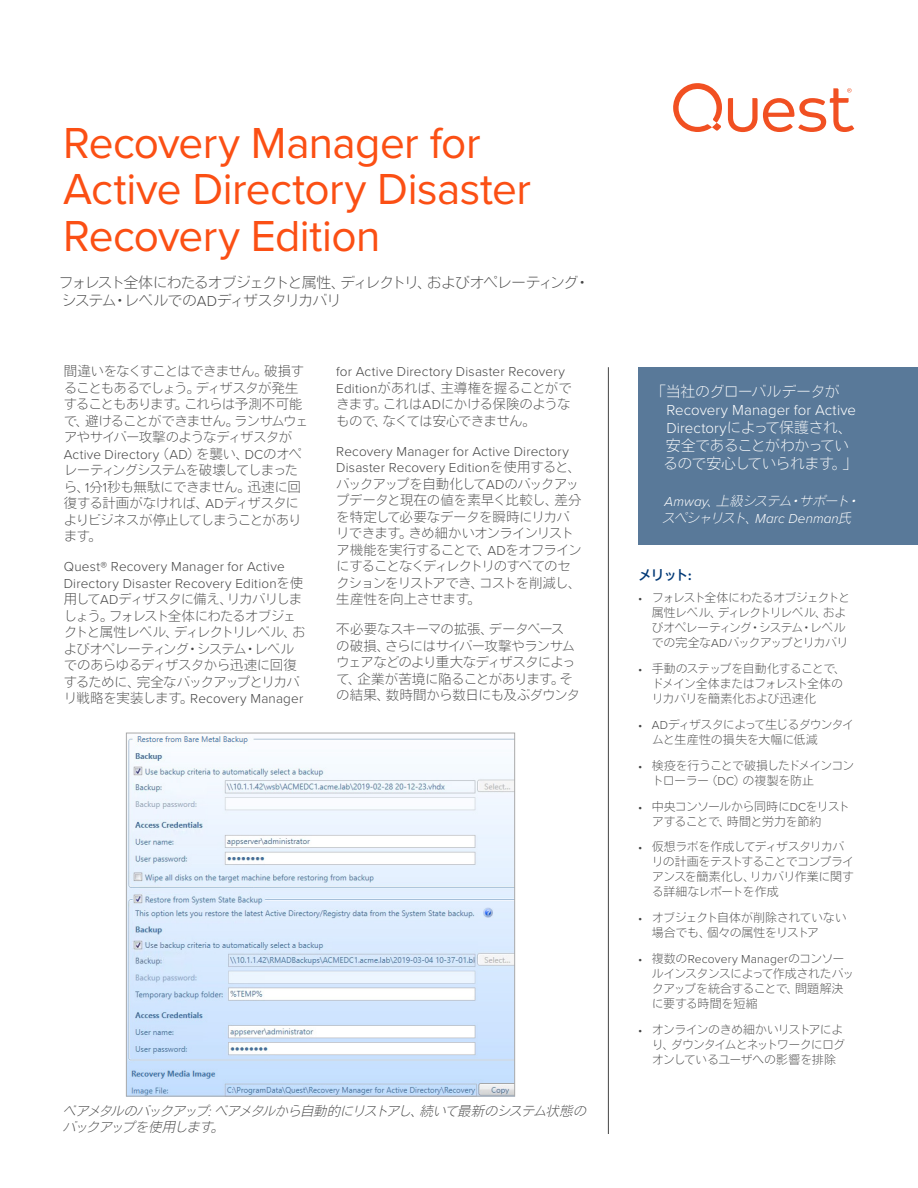
<style>
.page{position:relative;width:918px;height:1188px;background:#fff}
.page>*{position:absolute;margin:0;border:0;box-sizing:border-box;transform-origin:0 0}
.Headline{font:45px/46.5px "Proxima Nova";letter-spacing:-.015em;color:#fb4f14}
.Callout_Box_Small{font:15px/18px "Motoya Cedar Std W1";letter-spacing:-.045em;color:#fff}
.Sub_Head{font:15px/18px "Motoya Cedar Std W1";letter-spacing:-.085em;color:#444}
.Body{font:13.5px/16.5px "Motoya Cedar Std W1";letter-spacing:-.06em;color:#444}
.Body-2{font:13.5px/16.5px "Motoya Cedar Std W1";letter-spacing:-.035em;color:#444}
.t1{font:italic 13.5px/16.5px "Motoya Cedar Std W1";color:#444}
.Callout_Box_Small-2{font:italic 13.5px/16.2px "Motoya Cedar Std W1";color:#fff}
.Section_Heading_1{font:13.5px "Motoya Cedar Std W4";color:#003876}
.t2{font:12px/15px "Motoya Cedar Std W1";letter-spacing:-.05em;color:#444}
.s1{font-family:"Proxima Nova";font-weight:300}
.s2{font-family:"Proxima Nova";font-weight:700}
</style>
<div class="page">
<svg style="left:728px;top:88px;width:126px;height:44px"></svg>
<svg style="left:673px;top:83px;width:49px;height:49px"></svg>
<hr style="left:608px;top:367px;width:1px;height:767px;background:#444">
<div style="left:638px;top:367px;width:280px;height:177px;background:#597999"></div>
<img style="left:128px;top:736px;width:385px;height:359px">
<div style="left:126px;top:733px;width:389px;height:364px;border:1px solid #aaa"></div>
<p class="Headline" style="left:63px;top:118px;width:469px">Recovery Manager for<br>Active Directory Disaster<br>Recovery Edition</p>
<p class="Sub_Head" style="left:59px;top:272px;width:533px">フォレスト全体にわたるオブジェクトと属性、ディレクトリ、およびオペレーティング・システム・レベルでの<span class="s1">AD</span>ディザスタリカバリ</p>
<p class="Body" style="left:64px;top:362px;width:246px">間違いをなくすことはできません。破損することもあるでしょう。ディザスタが発生することもあります。これらは予測不可能で、避けることができません。ランサムウェアやサイバー攻撃のようなディザスタが<br><span class="s1">Active Directory</span>（<span class="s1">AD</span>）を襲い、<span class="s1">DC</span>のオペレーティングシステムを破壊してしまったら、<span class="s1">1</span>分<span class="s1">1</span>秒も無駄にできません。迅速に回復する計画がなければ、<span class="s1">AD</span>ディザスタによりビジネスが停止してしまうことがあります。</p>
<p class="Body" style="left:64px;top:557px;width:243px"><span class="s1">Quest® Recovery Manager for Active<br>Directory Disaster Recovery Edition</span>を使用して<span class="s1">AD</span>ディザスタに備え、リカバリしましょう。フォレスト全体にわたるオブジェクトと属性レベル、ディレクトリレベル、およびオペレーティング・システム・レベルでのあらゆるディザスタから迅速に回復するために、完全なバックアップとリカバリ戦略を実装します。<span class="s1">Recovery Manager</span></p>
<p class="Body-2" style="left:336px;top:362px;width:237px"><span class="s1">for Active Directory Disaster Recovery<br>Edition</span>があれば、主導権を握ることができます。これは<span class="s1">AD</span>にかける保険のようなもので、なくては安心できません。</p>
<p class="Body" style="left:336px;top:442px;width:247px"><span class="s1">Recovery Manager for Active Directory<br>Disaster Recovery Edition</span>を使用すると、バックアップを自動化して<span class="s1">AD</span>のバックアップデータと現在の値を素早く比較し、差分を特定して必要なデータを瞬時にリカバリできます。きめ細かいオンラインリストア機能を実行することで、<span class="s1">AD</span>をオフラインにすることなくディレクトリのすべてのセクションをリストアでき、コストを削減し、生産性を向上させます。</p>
<p class="Body" style="left:336px;top:620px;width:245px">不必要なスキーマの拡張、データベースの破損、さらにはサイバー攻撃やランサムウェアなどのより重大なディザスタによって、企業が苦境に陥ることがあります。その結果、数時間から数日にも及ぶダウンタ</p>
<p class="t1" style="left:63px;top:1102px;width:529px">ベアメタルのバックアップ<span class="s1">:</span> ベアメタルから自動的にリストアし、続いて最新のシステム状態のバックアップを使用します。</p>
<p class="Callout_Box_Small" style="left:663px;top:382px;width:196px;text-indent:-12px">「当社のグローバルデータが<br><span class="s1">Recovery Manager for Active<br>Directory</span>によって保護され、安全であることがわかっているので安心していられます。」</p>
<p class="Callout_Box_Small-2" style="left:661px;top:492px;width:203px"><span class="s1">A m way</span>、上級システム・サポート・スペシャリスト、<span class="s1">Marc Denman</span>氏</p>
<p class="Section_Heading_1" style="left:638px;top:566px;width:55px">メリット<span class="s2">:</span></p>
<p class="t2" style="left:652px;top:590px;width:200px;text-indent:-14px"><span class="s1">•</span> フォレスト全体にわたるオブジェクトと属性レベル、ディレクトリレベル、およびオペレーティング・システム・レベルでの完全な<span class="s1">AD</span>バックアップとリカバリ</p>
<p class="t2" style="left:652px;top:661px;width:196px;text-indent:-14px"><span class="s1">•</span> 手動のステップを自動化することで、ドメイン全体またはフォレスト全体のリカバリを簡素化および迅速化</p>
<p class="t2" style="left:652px;top:716px;width:204px;text-indent:-14px"><span class="s1">• AD</span>ディザスタによって生じるダウンタイムと生産性の損失を大幅に低減</p>
<p class="t2" style="left:652px;top:757px;width:204px;text-indent:-14px"><span class="s1">•</span> 検疫を行うことで破損したドメインコントローラー（<span class="s1">DC</span>）の複製を防止</p>
<p class="t2" style="left:652px;top:798px;width:200px;text-indent:-14px"><span class="s1">•</span> 中央コンソールから同時に<span class="s1">DC</span>をリストアすることで、時間と労力を節約</p>
<p class="t2" style="left:652px;top:839px;width:204px;text-indent:-14px"><span class="s1">•</span> 仮想ラボを作成してディザスタリカバリの計画をテストすることでコンプライアンスを簡素化し、リカバリ作業に関する詳細なレポートを作成</p>
<p class="t2" style="left:652px;top:910px;width:196px;text-indent:-14px"><span class="s1">•</span> オブジェクト自体が削除されていない場合でも、個々の属性をリストア</p>
<p class="t2" style="left:652px;top:950px;width:204px;text-indent:-14px"><span class="s1">•</span> 複数の<span class="s1">Recovery Manager</span>のコンソールインスタンスによって作成されたバックアップを統合することで、問題解決に要する時間を短縮</p>
<p class="t2" style="left:652px;top:1021px;width:195px;text-indent:-14px"><span class="s1">•</span> オンラインのきめ細かいリストアにより、ダウンタイムとネットワークにログオンしているユーザへの影響を排除</p>
</div>
